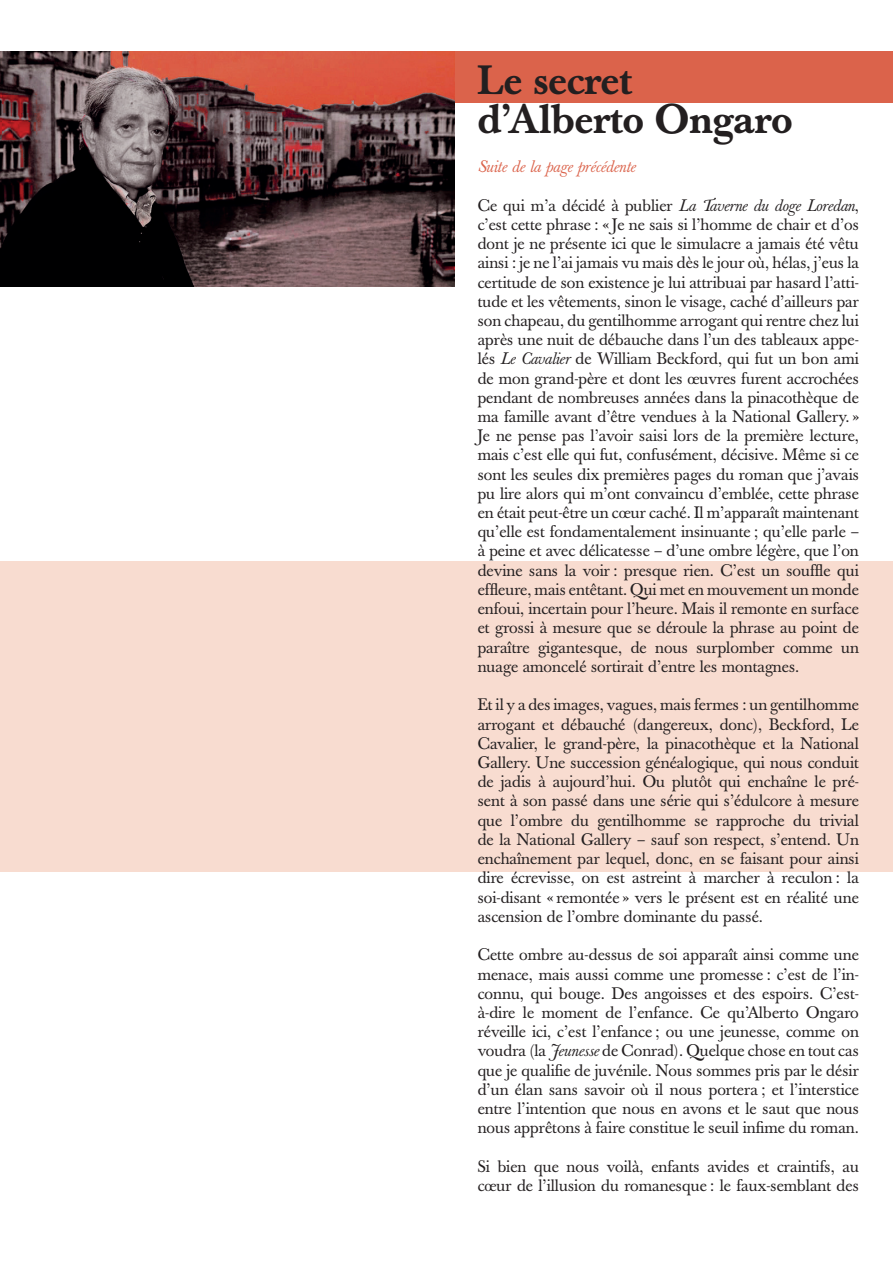
<style>
.page{position:relative;width:893px;height:1263px;background:#fff}
.page>*{position:absolute;margin:0;border:0;box-sizing:border-box;transform-origin:0 0}
.t1{font:500 40.5px/38.7px "Baskerville";color:#231f20}
.t2{font:16.5px/19.2px "Baskerville";color:#231f20;text-align:justify}
.t3{font:italic 16.5px "Baskerville";color:#db634b}
.s1{font-style:italic}
</style>
<div class="page">
<div style="left:0;top:561px;width:893px;height:311px;background:#f8dcd0"></div>
<div style="left:0;top:51px;width:893px;height:51px;background:#db634b"></div>
<img style="left:0;top:51px;width:455px;height:235px">
<h1 class="t1" style="left:478px;top:62px;width:316px">Le secret d’Alberto Ongaro</h1>
<p class="t3" style="left:478px;top:157px;width:160px">Suite de la page précédente</p>
<p class="t2" style="left:478px;top:196px;width:383px">Ce qui m’a décidé à publier <span class="s1">La Taverne du doge Loredan</span>, c’est cette phrase : «Je ne sais si l’homme de chair et d’os dont je ne présente ici que le simulacre a jamais été vêtu ainsi : je ne l’ai jamais vu mais dès le jour où, hélas, j’eus la certitude de son existence je lui attribuai par hasard l’atti&shy;tude et les vêtements, sinon le visage, caché d’ailleurs par son chapeau, du gentilhomme arrogant qui rentre chez lui après une nuit de débauche dans l’un des tableaux appe&shy;lés <span class="s1">Le Cavalier</span> de William Beckford, qui fut un bon ami de mon grand-père et dont les œuvres furent accrochées pendant de nombreuses années dans la pinacothèque de ma famille avant d’être vendues à la National Gallery. » Je ne pense pas l’avoir saisi lors de la première lecture, mais c’est elle qui fut, confusément, décisive. Même si ce sont les seules dix premières pages du roman que j’avais pu lire alors qui m’ont convaincu d’emblée, cette phrase en était peut-être un cœur caché. Il m’apparaît maintenant qu’elle est fondamentalement insinuante ; qu’elle parle – à peine et avec délicatesse – d’une ombre légère, que l’on devine sans la voir : presque rien. C’est un souffle qui effleure, mais entêtant. Qui met en mouvement un monde enfoui, incertain pour l’heure. Mais il remonte en surface et grossi à mesure que se déroule la phrase au point de paraître gigantesque, de nous surplomber comme un nuage amoncelé sortirait d’entre les montagnes.</p>
<p class="t2" style="left:478px;top:695px;width:383px">Et il y a des images, vagues, mais fermes : un gentilhomme arrogant et débauché (dangereux, donc), Beckford, Le Cavalier, le grand-père, la pinacothèque et la National Gallery. Une succession généalogique, qui nous conduit de jadis à aujourd’hui. Ou plutôt qui enchaîne le pré&shy;sent à son passé dans une série qui s’édulcore à mesure que l’ombre du gentilhomme se rapproche du trivial de la National Gallery – sauf son respect, s’entend. Un enchaînement par lequel, donc, en se faisant pour ainsi dire écrevisse, on est astreint à marcher à reculon : la soi-disant « remontée » vers le présent est en réalité une ascension de l’ombre dominante du passé.</p>
<p class="t2" style="left:478px;top:945px;width:383px">Cette ombre au-dessus de soi apparaît ainsi comme une menace, mais aussi comme une promesse : c’est de l’in&shy;connu, qui bouge. Des angoisses et des espoirs. C’est&shy;à-dire le moment de l’enfance. Ce qu’Alberto Ongaro réveille ici, c’est l’enfance ; ou une jeunesse, comme on voudra (la <span class="s1">Jeunesse</span> de Conrad). Quelque chose en tout cas que je qualifie de juvénile. Nous sommes pris par le désir d’un élan sans savoir où il nous portera ; et l’interstice entre l’intention que nous en avons et le saut que nous nous apprêtons à faire constitue le seuil infime du roman.</p>
<p class="t2" style="left:478px;top:1157px;width:383px">Si bien que nous voilà, enfants avides et craintifs, au cœur de l’illusion du romanesque : le faux-semblant des</p>
</div>
